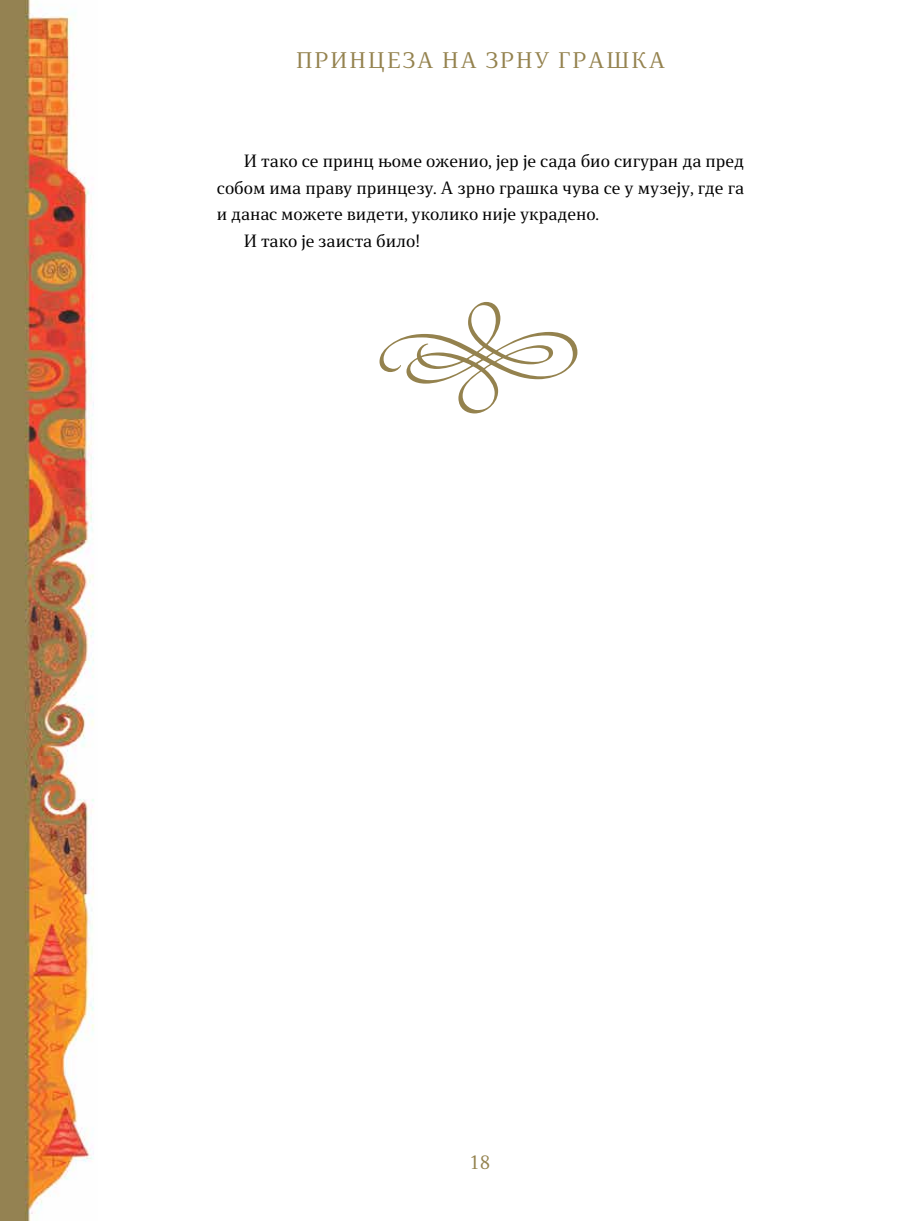
<style>
.page{position:relative;width:910px;height:1221px;background:#fff}
.page>*{position:absolute;margin:0;border:0;box-sizing:border-box;transform-origin:0 0}
.t1{font:21px "Stobi Serif";letter-spacing:.1em;color:#94824e}
.t2{font:18px "Stobi Serif";color:#94824e}
.t3{font:16.5px "Stobi Serif";color:#000}
</style>
<div class="page">
<img style="left:0;top:0;width:94px;height:1220px">
<p class="t1" style="left:296px;top:46px;width:370px">ПРИНЦЕЗА НА ЗРНУ ГРАШКА</p>
<p class="t3" style="left:244px;top:150px;width:502px">И тако се принц њоме оженио, јер је сада био сигуран да пред</p>
<p class="t3" style="left:217px;top:176px;width:529px">собом има праву принцезу. А зрно грашка чува се у музеју, где га</p>
<p class="t3" style="left:217px;top:203px;width:384px">и данас можете видети, уколико није украдено.</p>
<p class="t3" style="left:244px;top:229px;width:178px">И тако је заиста било!</p>
<p class="t2" style="left:471px;top:1150px;width:21px">18</p>
</div>
